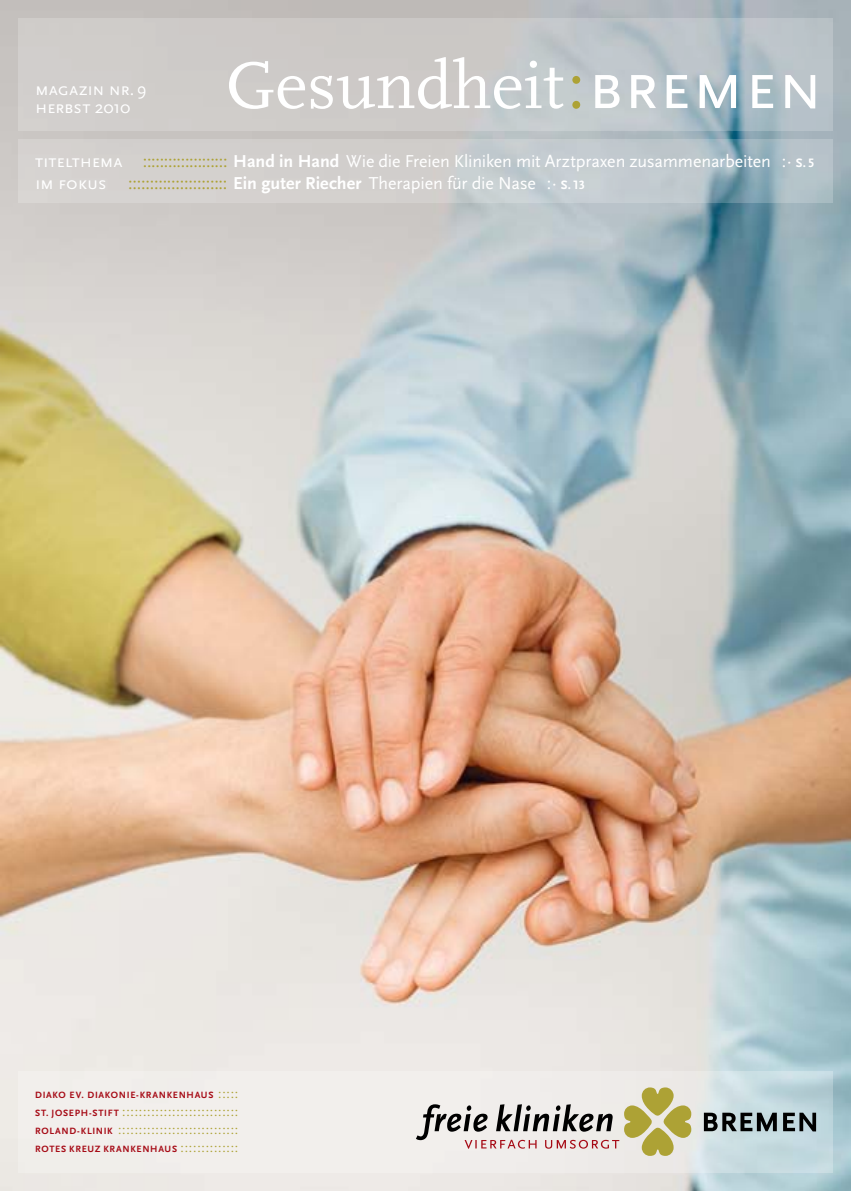
<style>
.page{position:relative;width:851px;height:1191px;background:#fff}
.page>*{position:absolute;margin:0;border:0;box-sizing:border-box;transform-origin:0 0}
.t1{font:69px "Scala";color:#fff}
.t2{font:18px "Scala Sans";letter-spacing:-.01em;color:#fff}
.t3{font:18px "Scala Sans Caps";letter-spacing:-.01em;color:#ada235}
.t4{font:18px/18px "Scala Sans Caps";letter-spacing:-.01em;color:#fff}
.t5{font:13.5px/18px "Scala Sans";color:#ada235}
.t6{font:700 9.6px "Scala Sans Caps";letter-spacing:.075em;color:#a60b16}
.s1{font-family:"Scala Sans"}
.s2{color:#ada235}
.s3{font-family:"Scala Sans Caps"}
.s4{font-family:"Scala Sans Caps";color:#ada235}
.s5{font-weight:700}
.s6{font-family:"Scala Sans LF";font-weight:700;font-size:12.75px}
.s7{color:#fff}
.s8{font-family:"Scala Sans";font-weight:700;color:#fff}
.s9{font-family:"Scala Sans";color:#fff}
.s10{font-family:"Scala Sans LF";font-weight:700;font-size:12.75px;color:#fff}
.s11{font-family:"Scala Sans";font-weight:400;font-size:13.5px;color:#ada235}
.s12{font-family:"Scala Sans Caps";font-weight:700;font-size:9.6px;color:#a60b16}
</style>
<div class="page">
<img style="left:0;top:0;width:850px;height:1191px">
<svg style="left:18px;top:140px;width:814px;height:62px;background:#c5cacb"></svg>
<svg style="left:18px;top:18px;width:814px;height:112px;background:#c5c7c8"></svg>
<svg style="left:18px;top:1071px;width:814px;height:102px;background:#e9eae9"></svg>
<svg style="left:703px;top:1112px;width:73px;height:19px"></svg>
<svg style="left:783px;top:1112px;width:33px;height:19px"></svg>
<svg style="left:416px;top:1087px;width:275px;height:68px;background:#ccc6b5"></svg>
<p class="t4" style="left:35px;top:80px;width:113px">magazin nr. <span class="s1">9 </span>herbst <span class="s1">2010</span></p>
<h1 class="t1" style="left:225px;top:48px;width:599px">Gesundheit<span class="s2">:</span><span class="s3">bremen</span></h1>
<p class="t2" style="left:35px;top:151px;width:780px"><span class="s3">titelthema</span> <span class="s4">::::::::::::::::::::</span> <span class="s5">Hand in Hand</span> Wie die Freien Kliniken mit Arztpraxen zusammenarbeiten <span class="s3">:</span>· <span class="s6">S. 5</span></p>
<p class="t3" style="left:35px;top:173px;width:551px"><span class="s7">im fokus</span> ::::::::::::::::::::::: <span class="s8">Ein guter Riecher</span> <span class="s9">Therapien für die Nase</span> <span class="s7">:</span><span class="s9">·</span> <span class="s10">S. 13</span></p>
<p class="t6" style="left:35px;top:1090px;width:205px">DIAKO EV. DIAKONIE-KRANKENHAUS <span class="s11">:::::</span></p>
<p class="t5" style="left:35px;top:1103px;width:205px"><span class="s12">ST. JOSEPH-STIFT</span> ::::::::::::::::::::::::::::<br><span class="s12">ROLAND-KLINIK</span> :::::::::::::::::::::::::::::</p>
<p class="t6" style="left:35px;top:1144px;width:205px">ROTES KREUZ KRANKENHAUS <span class="s11">::::::::::::::</span></p>
</div>
